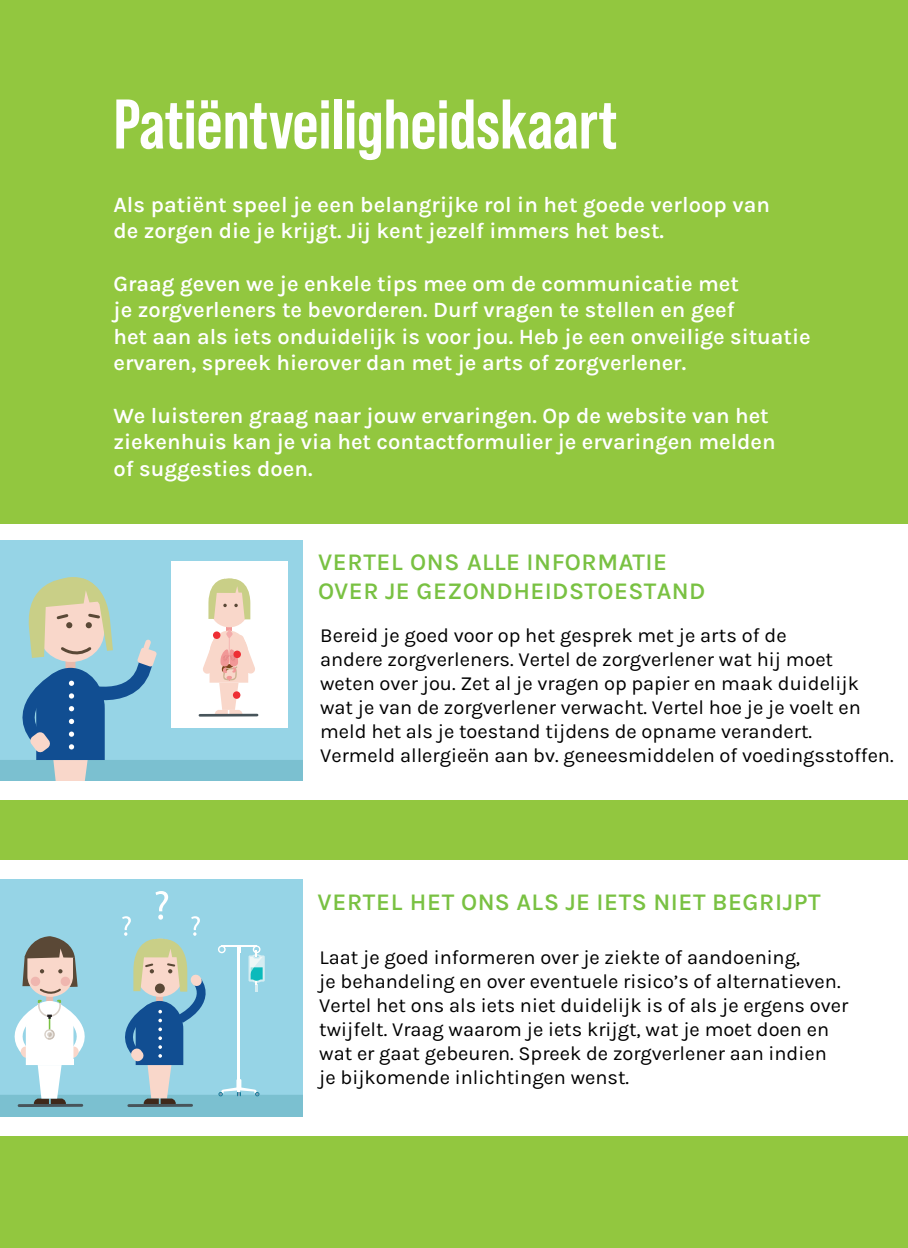
<style>
.page{position:relative;width:908px;height:1248px;background:#fff}
.page>*{position:absolute;margin:0;border:0;box-sizing:border-box;transform-origin:0 0}
.t1{font:700 70px "Bebas Neue Pro";letter-spacing:-.005em;color:#fff}
.t2{font:600 24px/28.8px "Karla";letter-spacing:.025em;color:#79c142}
.t3{font:600 22px/26.4px "Karla";color:#fff}
.t4{font:20px/24px "Karla";color:#000}
</style>
<div class="page">
<div style="left:0;top:0;width:907px;height:1247px;background:#92c73f"></div>
<div style="left:0;top:524px;width:907px;height:275px;background:#fff"></div>
<div style="left:0;top:860px;width:907px;height:275px;background:#fff"></div>
<div style="left:0;top:540px;width:302px;height:34px;background:#96d4e6"></div>
<div style="left:171px;top:561px;width:117px;height:166px;background:#fff"></div>
<svg style="left:0;top:574px;width:302px;height:207px"></svg>
<div style="left:0;top:879px;width:302px;height:11px;background:#96d4e6"></div>
<svg style="left:0;top:890px;width:302px;height:226px;background:#99cad9"></svg>
<h1 class="t1" style="left:113px;top:84px;width:505px">Patiëntveiligheidskaart</h1>
<p class="t3" style="left:113px;top:190px;width:657px">Als patiënt speel je een belangrijke rol in het goede verloop van de zorgen die je krijgt. Jij kent jezelf immers het best.</p>
<p class="t3" style="left:113px;top:269px;width:698px">Graag geven we je enkele tips mee om de communicatie met<br>je zorgverleners te bevorderen. Durf vragen te stellen en geef<br>het aan als iets onduidelijk is voor jou. Heb je een onveilige situatie ervaren, spreek hierover dan met je arts of zorgverlener.</p>
<p class="t3" style="left:113px;top:401px;width:663px">We luisteren graag naar jouw ervaringen. Op de website van het ziekenhuis kan je via het contactformulier je ervaringen melden of suggesties doen.</p>
<p class="t2" style="left:318px;top:546px;width:389px">VERTEL ONS ALLE INFORMATIE<br>OVER JE GEZONDHEIDSTOESTAND</p>
<p class="t4" style="left:320px;top:622px;width:574px">Bereid je goed voor op het gesprek met je arts of de<br>andere zorgverleners. Vertel de zorgverlener wat hij moet<br>weten over jou. Zet al je vragen op papier en maak duidelijk wat je van de zorgverlener verwacht. Vertel hoe je je voelt en meld het als je toestand tijdens de opname verandert.<br>Vermeld allergieën aan bv. geneesmiddelen of voedingsstoffen.</p>
<p class="t2" style="left:317px;top:887px;width:504px">VERTEL HET ONS ALS JE IETS NIET BEGRIJPT</p>
<p class="t4" style="left:319px;top:944px;width:530px">Laat je goed informeren over je ziekte of aandoening,<br>je behandeling en over eventuele risico’s of alternatieven.<br>Vertel het ons als iets niet duidelijk is of als je ergens over twijfelt. Vraag waarom je iets krijgt, wat je moet doen en wat er gaat gebeuren. Spreek de zorgverlener aan indien je bijkomende inlichtingen wenst.</p>
</div>
